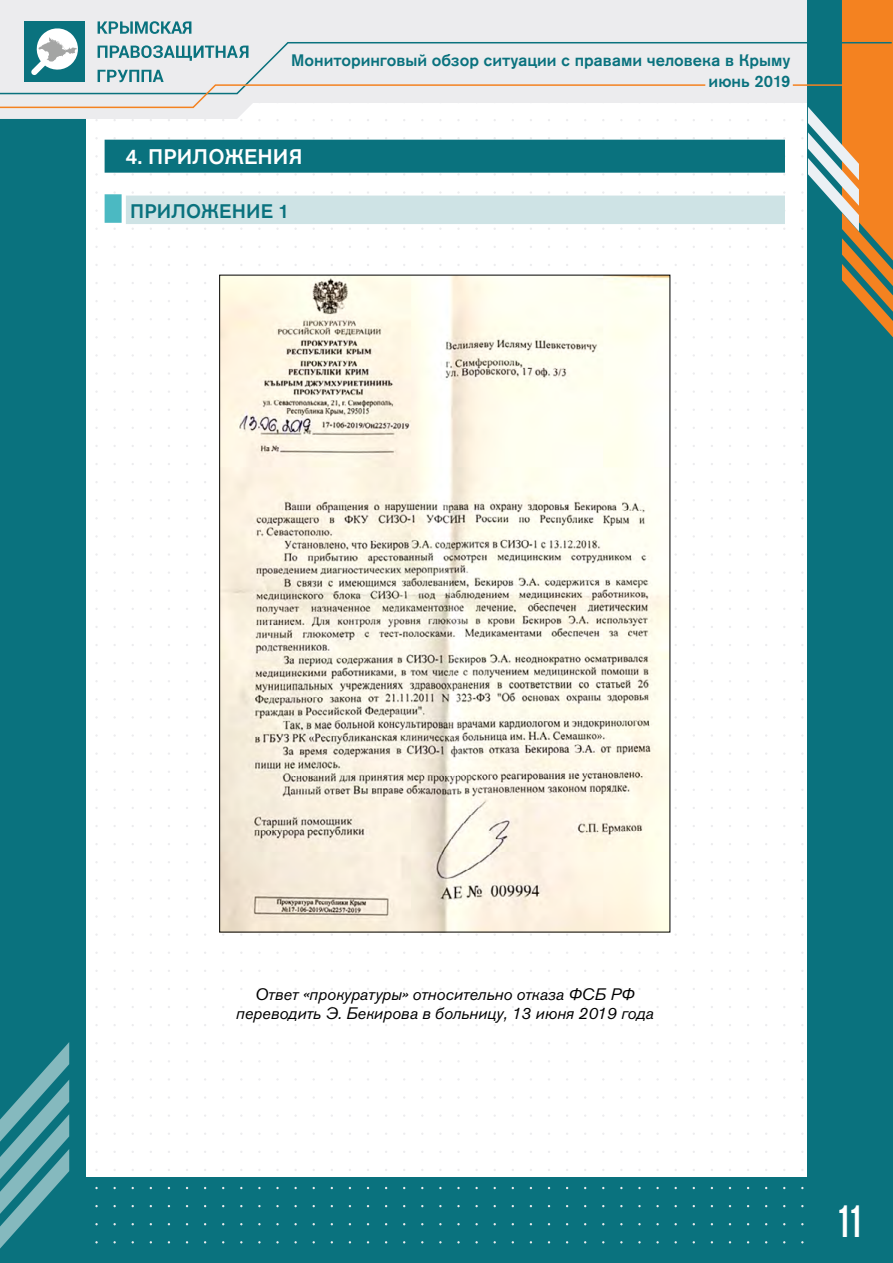
<style>
.page{position:relative;width:893px;height:1263px;background:#fff}
.page>*{position:absolute;margin:0;border:0;box-sizing:border-box;transform-origin:0 0}
.t1{font:500 condensed 45px "Akzidenz Grotesk Pro";color:#fff}
.t2{font:500 21px "Akzidenz Grotesk Pro";letter-spacing:.01em;color:#fff}
.t3{font:500 19.5px "Akzidenz Grotesk Pro";letter-spacing:.01em;color:#0a727e}
.t4{font:italic 16.5px/19.5px "Akzidenz Grotesk Pro";letter-spacing:-.005em;color:#000;text-align:center}
.t5{font:500 16.5px/20.7px "Akzidenz Grotesk Pro";color:#0a727e;text-align:right}
</style>
<div class="page">
<div style="left:0;top:1178px;width:893px;height:85px;background:#0a727e"></div>
<div style="left:0;top:0;width:85px;height:1263px;background:#0a727e"></div>
<svg style="left:0;top:0;width:808px;height:119px;fill:#ececee"></svg>
<div style="left:808px;top:0;width:85px;height:1263px;background:#0a727e"></div>
<svg style="left:842px;top:0;width:51px;height:338px"></svg>
<svg style="left:801px;top:101px;width:58px;height:130px"></svg>
<svg style="left:0;top:1042px;width:69px;height:206px"></svg>
<div style="left:24px;top:21px;width:61px;height:61px;background:#0a727e"></div>
<svg style="left:38px;top:28px;width:39px;height:13px"></svg>
<svg style="left:98px;top:21px;width:20px;height:13px"></svg>
<svg style="left:120px;top:21px;width:13px;height:13px"></svg>
<svg style="left:135px;top:21px;width:24px;height:13px"></svg>
<svg style="left:161px;top:21px;width:10px;height:13px"></svg>
<svg style="left:171px;top:21px;width:20px;height:13px"></svg>
<svg style="left:0;top:41px;width:893px;height:54px;background:#cdd4d0"></svg>
<svg style="left:0;top:83px;width:707px;height:26px"></svg>
<hr style="left:793px;top:84px;width:100px;height:2px;background:#f48220">
<div style="left:105px;top:140px;width:680px;height:33px;background:#0a727e"></div>
<div style="left:126px;top:196px;width:659px;height:28px;background:#cee3e5"></div>
<div style="left:105px;top:194px;width:17px;height:29px;background:#4bb9c2"></div>
<img style="left:221px;top:277px;width:447px;height:653px">
<p class="t5" style="left:291px;top:49px;width:501px">Мониторинговый обзор ситуации с правами человека в Крыму июнь 2019</p>
<p class="t2" style="left:126px;top:143px;width:178px">4. ПРИЛОЖЕНИЯ</p>
<p class="t3" style="left:130px;top:198px;width:161px">ПРИЛОЖЕНИЕ 1</p>
<p class="t4" style="left:236px;top:984px;width:419px">Ответ «прокуратуры» относительно отказа ФСБ РФ переводить Э. Бекирова в больницу, 13 июня 2019 года</p>
<h1 class="t1" style="left:836px;top:1192px;width:29px">11</h1>
</div>
